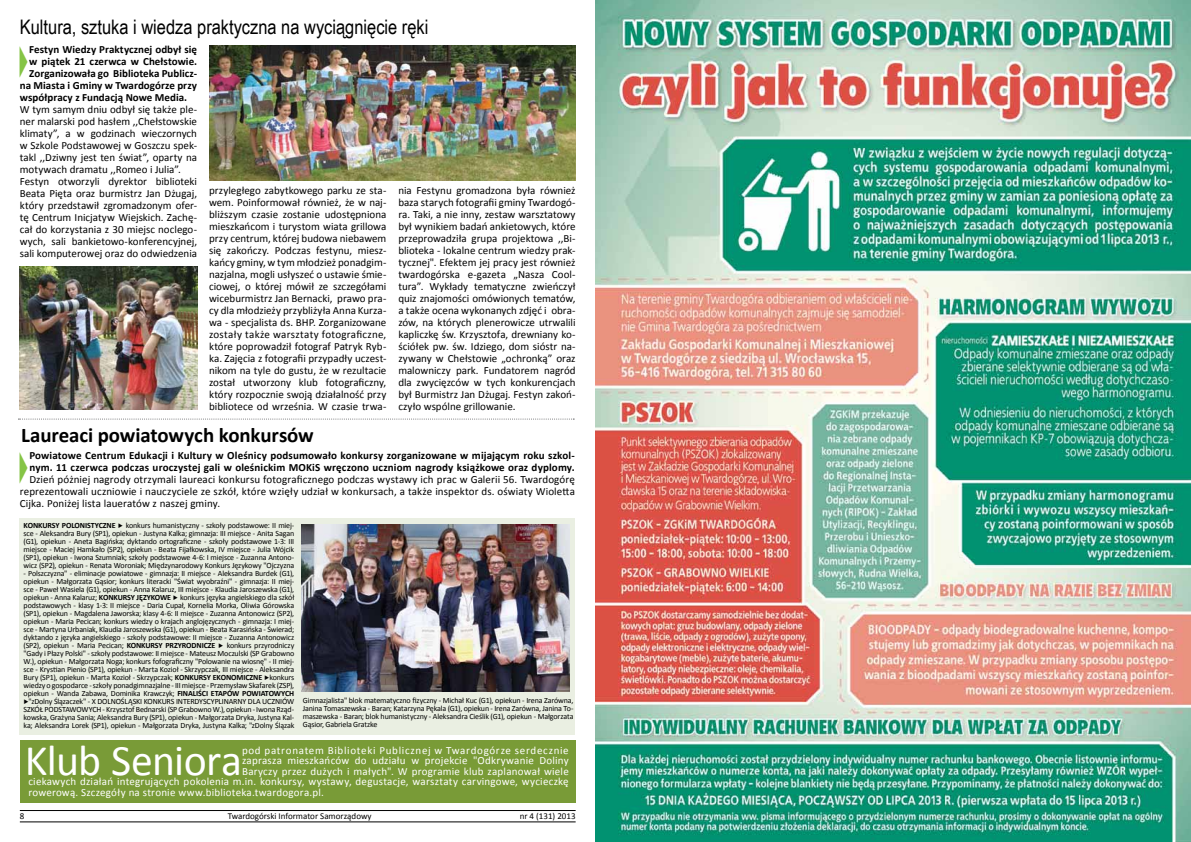
<style>
.page{position:relative;width:1191px;height:842px;background:#fff}
.page>*{position:absolute;margin:0;border:0;box-sizing:border-box;transform-origin:0 0}
.t1{font:44.5px "Arial";color:#85c446;scale:.25 1}
.t2{font:43.8px "Calibri";letter-spacing:-.015em;color:#fff}
.t3{font:700 20.9px "Calibri";letter-spacing:-.005em;color:#000}
.t4{font:20px "Arial Narrow";color:#000}
.t5{font:11px/12px "Calibri";color:#000;text-align:justify}
.t6{font:700 11px/12px "Calibri";letter-spacing:.01em;color:#000}
.t7{font:11px "Calibri";letter-spacing:.02em;color:#fff}
.t8{font:11px "Calibri";letter-spacing:.06em;color:#fff}
.t9{font:9px "Calibri";color:#000}
.t10{font:8px/8px "Calibri";letter-spacing:-.02em;color:#000;text-align:justify}
.s1{font-weight:700}
.s2{font-family:"Impact";font-size:6.7px}
</style>
<div class="page">
<div style="left:20px;top:518px;width:555px;height:216px;background:#eaefe2"></div>
<img style="left:209px;top:45px;width:366px;height:135px">
<img style="left:20px;top:266px;width:177px;height:143px">
<img style="left:302px;top:524px;width:268px;height:168px">
<svg style="left:18px;top:419px;width:556px;height:1px"></svg>
<div style="left:20px;top:740px;width:555px;height:62px;background:#799b37"></div>
<img style="left:595px;top:0;width:596px;height:842px">
<hr style="left:20px;top:822px;width:555px;height:1px;background:#000">
<hr style="left:20px;top:810px;width:555px;height:1px;background:#000">
<h3 class="t4" style="left:20px;top:13px;width:410px">Kultura, sztuka i wiedza praktyczna na wyciągnięcie ręki</h3>
<h1 class="t1" style="left:18px;top:32px;width:46px">►</h1>
<h3 class="t6" style="left:29px;top:44px;width:169px">Festyn Wiedzy Praktycznej odbył się</h3>
<h3 class="t6" style="left:29px;top:56px;width:169px">w piątek 21 czerwca w Chełstowie.</h3>
<h3 class="t6" style="left:29px;top:68px;width:169px">Zorganizowała go Biblioteka Publicz-</h3>
<h3 class="t6" style="left:20px;top:80px;width:179px">na Miasta i Gminy w Twardogórze przy</h3>
<h3 class="t6" style="left:20px;top:92px;width:169px">współpracy z Fundacją Nowe Media.</h3>
<p class="t5" style="left:20px;top:104px;width:179px;text-align:left">W tym samym dniu odbył się także ple&shy;ner malarski pod hasłem ,,Chełstowskie klimaty”, a w godzinach wieczornych w Szkole Podstawowej w Goszczu spek&shy;takl ,,Dziwny jest ten świat”, oparty na motywach dramatu ,,Romeo i Julia”.<br>Festyn otworzyli dyrektor biblioteki Beata Pięta oraz burmistrz Jan Dżugaj, który przedstawił zgromadzonym ofer&shy;tę Centrum Inicjatyw Wiejskich. Zachę&shy;cał do korzystania z 30 miejsc noclego&shy;wych, sali bankietowo-konferencyjnej, sali komputerowej oraz do odwiedzenia</p>
<p class="t5" style="left:209px;top:184px;width:179px">przyległego zabytkowego parku ze sta&shy;wem. Poinformował również, że w naj&shy;bliższym czasie zostanie udostępniona mieszkańcom i turystom wiata grillowa przy centrum, której budowa niebawem się zakończy. Podczas festynu, miesz&shy;kańcy gminy, w tym młodzież ponadgim&shy;nazjalna, mogli usłyszeć o ustawie śmie&shy;ciowej, o której mówił ze szczegółami wiceburmistrz Jan Bernacki, prawo pra&shy;cy dla młodzieży przybliżyła Anna Kurza&shy;wa - specjalista ds. BHP. Zorganizowane zostały także warsztaty fotograficzne, które poprowadził fotograf Patryk Ryb&shy;ka. Zajęcia z fotografii przypadły uczest&shy;nikom na tyle do gustu, że w rezultacie został utworzony klub fotograficzny, który rozpocznie swoją działalność przy bibliotece od września. W czasie trwa-</p>
<p class="t5" style="left:398px;top:184px;width:179px">nia Festynu gromadzona była również baza starych fotografii gminy Twardogó&shy;ra. Taki, a nie inny, zestaw warsztatowy był wynikiem badań ankietowych, które przeprowadziła grupa projektowa ,,Bi&shy;blioteka - lokalne centrum wiedzy prak&shy;tycznej". Efektem jej pracy jest również twardogórska e-gazeta „Nasza Cool&shy;tura”. Wykłady tematyczne zwieńczył quiz znajomości omówionych tematów, a także ocena wykonanych zdjęć i obra&shy;zów, na których plenerowicze utrwalili kapliczkę św. Krzysztofa, drewniany ko&shy;ściółek pw. św. Idziego, dom sióstr na&shy;zywany w Chełstowie „ochronką” oraz malowniczy park. Fundatorem nagród dla zwycięzców w tych konkurencjach był Burmistrz Jan Dżugaj. Festyn zakoń&shy;czyło wspólne grillowanie.</p>
<h3 class="t3" style="left:21px;top:422px;width:294px">Laureaci powiatowych konkursów</h3>
<h1 class="t1" style="left:18px;top:438px;width:46px">►</h1>
<h3 class="t6" style="left:29px;top:449px;width:547px">Powiatowe Centrum Edukacji i Kultury w Oleśnicy podsumowało konkursy zorganizowane w mijającym roku szkol&shy;nym. 11 czerwca podczas uroczystej gali w oleśnickim MOKiS wręczono uczniom nagrody książkowe oraz dyplomy.</h3>
<p class="t5" style="left:20px;top:473px;width:556px;text-indent:10px">Dzień póżniej nagrody otrzymali laureaci konkursu fotograficznego podczas wystawy ich prac w Galerii 56. Twardogórę reprezentowali uczniowie i nauczyciele ze szkół, które wzięły udział w konkursach, a także inspektor ds. oświaty Wioletta Cijka. Poniżej lista laueratów z naszej gminy.</p>
<p class="t10" style="left:24px;top:521px;width:272px"><span class="s1">KONKURSY POLONISTYCZNE</span> <span class="s2">►</span> konkurs humanistyczny - szkoły podstawowe: II miej&shy;sce - Aleksandra Bury (SP1), opiekun - Justyna Kalka; gimnazja: III miejsce - Anita Sagan (G1), opiekun - Aneta Bagińska; dyktando ortograficzne - szkoły podstawowe 1-3: III miejsce - Maciej Hamkało (SP2), opiekun - Beata Fijałkowska, IV miejsce - Julia Wójcik (SP1), opiekun - Iwona Szumniak; szkoły podstawowe 4-6: I miejsce - Zuzanna Antono&shy;wicz (SP2), opiekun - Renata Woroniak; Międzynarodowy Konkurs Językowy "Ojczyzna</p>
<p class="t10" style="left:24px;top:569px;width:272px;text-align:left">- Polszczyzna" - eliminacje powiatowe - gimnazja: II miejsce - Aleksandra Burdek (G1), opiekun - Małgorzata Gąsior; konkurs literacki "Świat wyobraźni" - gimnazja: II miej&shy;sce - Paweł Wasiela (G1), opiekun - Anna Kalaruz, III miejsce - Klaudia Jaroszewska (G1), opiekun - Anna Kalaruz; <span class="s1">KONKURSY JĘZYKOWE</span> <span class="s2">►</span> konkurs języka angielskiego dla szkół podstawowych - klasy 1-3: II miejsce - Daria Cupał, Kornelia Morka, Oliwia Górowska (SP1), opiekun - Magdalena Jaworska; klasy 4-6: II miejsce - Zuzanna Antonowicz (SP2), opiekun - Maria Pecican; konkurs wiedzy o krajach anglojęzycznych - gimnazja: I miej&shy;sce - Martyna Urbaniak, Klaudia Jaroszewska (G1), opiekun - Beata Karasińska - Świerad; dyktando z języka angielskiego - szkoły podstawowe: II miejsce - Zuzanna Antonowicz (SP2), opiekun - Maria Pecican; <span class="s1">KONKURSY PRZYRODNICZE</span> <span class="s2">►</span> konkurs przyrodniczy "Gady i Płazy Polski" - szkoły podstawowe: II miejsce - Mateusz Moczulski (SP Grabowno W.), opiekun - Małgorzata Noga; konkurs fofograficzny "Polowanie na wiosnę" - II miej&shy;sce - Krystian Pienio (SP1), opiekun - Marta Kozioł - Skrzypczak, III miejsce - Aleksandra Bury (SP1), opiekun - Marta Kozioł - Skrzypczak; <span class="s1">KONKURSY EKONOMICZNE</span> <span class="s2">►</span>konkurs wiedzy o gospodarce - szkoły ponadgimnazjalne - III miejsce - Przemysław Skafarek (ZSP), opiekun - Wanda Zabawa, Dominika Krawczyk; <span class="s1">FINALIŚCI ETAPÓW POWIATOWYCH </span><span class="s2">►</span>"zDolny Ślązaczek" - X DOLNOŚLĄSKI KONKURS INTERDYSCYPLINARNY DLA UCZNIÓW SZKÓŁ PODSTAWOWYCH - Krzysztof Bednarski (SP Grabowno W.), opiekun - Iwona Rząd&shy;kowska, Grażyna Sania; Aleksandra Bury (SP1), opiekun - Małgorzata Dryka, Justyna Kal&shy;ka; Aleksandra Lorek (SP1), opiekun - Małgorzata Dryka, Justyna Kalka; "zDolny Ślązak</p>
<p class="t10" style="left:303px;top:697px;width:272px">Gimnazjalista" blok matematyczno fizyczny - Michał Kuc (G1), opiekun - Irena Zarówna, Janina Tomaszewska - Baran; Katarzyna Pękala (G1), opiekun - Irena Zarówna, Janina To&shy;maszewska - Baran; blok humanistyczny - Aleksandra Cieślik (G1), opiekun - Małgorzata Gąsior, Gabriela Gratzke</p>
<h2 class="t2" style="left:25px;top:732px;width:219px">Klub Seniora</h2>
<h3 class="t8" style="left:242px;top:743px;width:328px">pod patronatem Biblioteki Publicznej w Twardogórze serdecznie</h3>
<h3 class="t7" style="left:242px;top:754px;width:328px">zaprasza mieszkańców do udziału w projekcie "Odkrywanie Doliny</h3>
<h3 class="t7" style="left:242px;top:764px;width:328px">Baryczy przez dużych i małych". W programie klub zaplanował wiele</h3>
<h3 class="t7" style="left:28px;top:774px;width:542px">ciekawych działań integrujących pokolenia m.in. konkursy, wystawy, degustacje, warsztaty carvingowe, wycieczkę</h3>
<h3 class="t7" style="left:28px;top:785px;width:297px">rowerową. Szczegóły na stronie www.biblioteka.twardogora.pl.</h3>
<p class="t9" style="left:20px;top:810px;width:6px">8</p>
<p class="t9" style="left:228px;top:810px;width:145px">Twardogórski Informator Samorządowy</p>
<p class="t9" style="left:520px;top:810px;width:57px">nr 4 (131) 2013</p>
</div>
